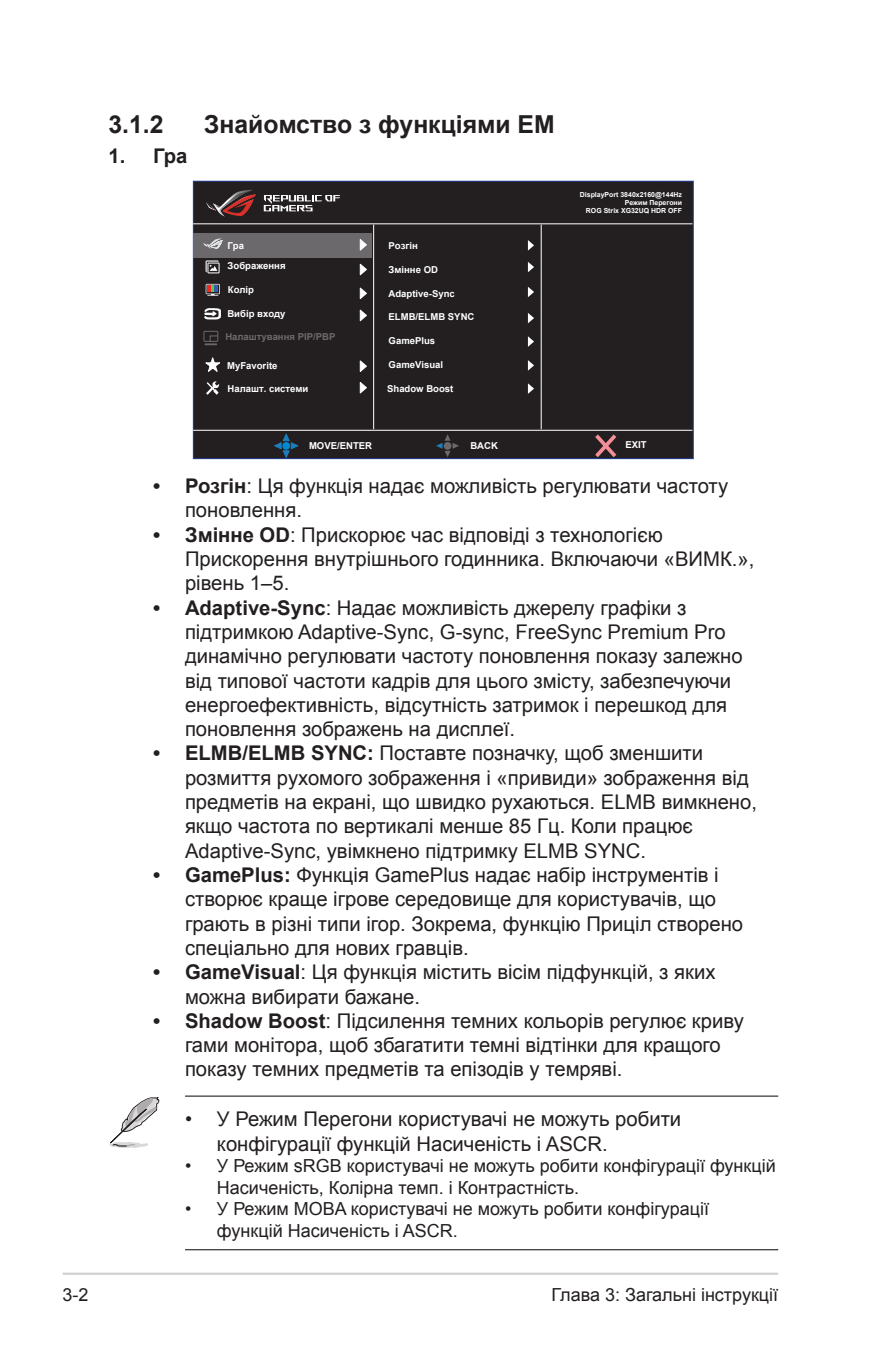
<style>
.page{position:relative;width:893px;height:1346px;background:#fff}
.page>*{position:absolute;margin:0;border:0;box-sizing:border-box;transform-origin:0 0}
.Heading_2{font:700 24.75px "Arial";color:#231f20}
.t1{font:20.25px/24.3px "Arial";color:#231f20}
.OSD_Item{font:700 20.25px "Arial";color:#231f20}
.t2{font:18px/21.6px "Arial";color:#231f20}
.t3{font:700 9.45px "Arial";color:#fff}
.t4{font:700 9.45px "Arial";color:#6c696d}
.t5{font:700 6.98px/8.3px "Arial";color:#fff;text-align:right}
.s1{font-weight:700}
</style>
<div class="page">
<hr style="left:63px;top:1272px;width:715px;height:3px;background:#d1d2d4">
<div style="left:193px;top:181px;width:500px;height:278px;background:#231f20"></div>
<div style="left:193px;top:181px;width:501px;height:278px;border:1px solid #224099"></div>
<hr style="left:193px;top:223px;width:499px;height:1px;background:#fff">
<hr style="left:193px;top:430px;width:499px;height:1px;background:#fff">
<hr style="left:373px;top:225px;width:1px;height:204px;background:#fff">
<hr style="left:541px;top:225px;width:1px;height:204px;background:#fff">
<svg style="left:595px;top:434px;width:21px;height:23px"></svg>
<div style="left:193px;top:233px;width:179px;height:25px;background:#6c696d"></div>
<svg style="left:206px;top:284px;width:14px;height:12px"></svg>
<div style="left:208px;top:263px;width:11px;height:10px;border:1px solid #fff"></div>
<svg style="left:206px;top:260px;width:13px;height:12px"></svg>
<svg style="left:206px;top:381px;width:13px;height:14px"></svg>
<svg style="left:205px;top:357px;width:15px;height:15px"></svg>
<svg style="left:274px;top:433px;width:24px;height:25px"></svg>
<div style="left:282px;top:442px;width:8px;height:8px;background:#0089cf;border-radius:50%"></div>
<svg style="left:436px;top:434px;width:23px;height:23px"></svg>
<div style="left:444px;top:442px;width:7px;height:8px;background:#6c696d;border-radius:50%"></div>
<svg style="left:204px;top:308px;width:17px;height:12px"></svg>
<svg style="left:264px;top:195px;width:76px;height:16px"></svg>
<svg style="left:206px;top:190px;width:50px;height:27px"></svg>
<svg style="left:360px;top:239px;width:7px;height:12px"></svg>
<svg style="left:360px;top:264px;width:7px;height:11px"></svg>
<svg style="left:360px;top:288px;width:7px;height:11px"></svg>
<svg style="left:360px;top:310px;width:7px;height:11px"></svg>
<svg style="left:528px;top:336px;width:6px;height:11px"></svg>
<svg style="left:528px;top:360px;width:6px;height:11px"></svg>
<svg style="left:528px;top:383px;width:6px;height:11px"></svg>
<svg style="left:528px;top:287px;width:6px;height:10px"></svg>
<svg style="left:528px;top:262px;width:6px;height:10px"></svg>
<svg style="left:528px;top:240px;width:6px;height:11px"></svg>
<svg style="left:528px;top:313px;width:6px;height:10px"></svg>
<svg style="left:360px;top:360px;width:7px;height:12px"></svg>
<svg style="left:360px;top:382px;width:7px;height:12px"></svg>
<svg style="left:204px;top:239px;width:19px;height:10px"></svg>
<div style="left:204px;top:331px;width:14px;height:11px;border:1px solid #6c696d"></div>
<svg style="left:205px;top:335px;width:13px;height:10px"></svg>
<hr style="left:185px;top:1095px;width:593px;height:1px;background:#231f20">
<hr style="left:185px;top:1249px;width:593px;height:1px;background:#231f20">
<svg style="left:109px;top:1097px;width:50px;height:51px"></svg>
<p class="Heading_2" style="left:108px;top:108px;width:57px">3.1.2</p>
<p class="Heading_2" style="left:204px;top:108px;width:352px">Знайомство з функціями ЕМ</p>
<p class="OSD_Item" style="left:108px;top:143px;width:81px">1. Гра</p>
<p class="t3" style="left:228px;top:239px;width:18px">Гра</p>
<p class="t3" style="left:228px;top:259px;width:59px">Зображення</p>
<p class="t3" style="left:227px;top:307px;width:60px">Вибір входу</p>
<p class="t3" style="left:228px;top:283px;width:28px">Колір</p>
<p class="t4" style="left:225px;top:330px;width:112px">Налаштування PIP/PBP</p>
<p class="t3" style="left:227px;top:359px;width:52px">MyFavorite</p>
<p class="t3" style="left:228px;top:382px;width:82px">Налашт. системи</p>
<p class="t3" style="left:388px;top:239px;width:31px">Розгін</p>
<p class="t3" style="left:389px;top:263px;width:51px">Змінне OD</p>
<p class="t3" style="left:389px;top:287px;width:68px">Adaptive-Sync</p>
<p class="t3" style="left:389px;top:310px;width:87px">ELMB/ELMB SYNC</p>
<p class="t3" style="left:389px;top:334px;width:48px">GamePlus</p>
<p class="t3" style="left:389px;top:358px;width:56px">GameVisual</p>
<p class="t3" style="left:387px;top:381px;width:68px">Shadow Boost</p>
<p class="t5" style="left:580px;top:190px;width:104px">DisplayPort 3840x2160@144Hz<br>Режим Перегони<br>ROG Strix XG32UQ HDR OFF</p>
<p class="t3" style="left:309px;top:439px;width:65px">MOVE/ENTER</p>
<p class="t3" style="left:470px;top:439px;width:29px">BACK</p>
<p class="t3" style="left:625px;top:438px;width:23px">EXIT</p>
<p class="t1" style="left:185px;top:474px;width:545px;text-indent:-32px"><span class="s1">• Розгін</span>: Ця функція надає можливість регулювати частоту поновлення.</p>
<p class="t1" style="left:185px;top:523px;width:571px;text-indent:-32px"><span class="s1">• Змінне OD</span>: Прискорює час відповіді з технологією<br>Прискорення внутрішнього годинника. Включаючи «ВИМК.», рівень 1–5.</p>
<p class="t1" style="left:185px;top:595px;width:559px;text-indent:-32px"><span class="s1">• Adaptive-Sync</span>: Надає можливість джерелу графіки з підтримкою Adaptive-Sync, G-sync, FreeSync Premium Pro динамічно регулювати частоту поновлення показу залежно від типової частоти кадрів для цього змісту, забезпечуючи енергоефективність, відсутність затримок і перешкод для поновлення зображень на дисплеї.</p>
<p class="t1" style="left:185px;top:741px;width:574px;text-indent:-32px"><span class="s1">• ELMB/ELMB SYNC:</span> Поставте позначку, щоб зменшити розмиття рухомого зображення і «привиди» зображення від предметів на екрані, що швидко рухаються. ELMB вимкнено, якщо частота по вертикалі менше 85 Гц. Коли працює Adaptive-Sync, увімкнено підтримку ELMB SYNC.</p>
<p class="t1" style="left:185px;top:863px;width:560px;text-indent:-32px"><span class="s1">• GamePlus:</span> Функція GamePlus надає набір інструментів і створює краще ігрове середовище для користувачів, що грають в різні типи ігор. Зокрема, функцію Приціл створено спеціально для нових гравців.</p>
<p class="t1" style="left:185px;top:960px;width:532px;text-indent:-32px"><span class="s1">• GameVisual</span>: Ця функція містить вісім підфункцій, з яких можна вибирати бажане.</p>
<p class="t1" style="left:185px;top:1009px;width:560px;text-indent:-32px"><span class="s1">• Shadow Boost</span>: Підсилення темних кольорів регулює криву гами монітора, щоб збагатити темні відтінки для кращого показу темних предметів та епізодів у темряві.</p>
<p class="t1" style="left:217px;top:1107px;width:466px;text-indent:-32px">• У Режим Перегони користувачі не можуть робити конфігурації функцій Насиченість і ASCR.</p>
<p class="t2" style="left:217px;top:1155px;width:560px;text-indent:-32px">• У Режим sRGB користувачі не можуть робити конфігурації функцій<br>Насиченість, Колірна темп. і Контрастність.</p>
<p class="t2" style="left:217px;top:1198px;width:494px;text-indent:-32px">• У Режим MOBA користувачі не можуть робити конфігурації функцій Насиченість і ASCR.</p>
<p class="t2" style="left:63px;top:1284px;width:28px">3-2</p>
<p class="t2" style="left:551px;top:1284px;width:228px">Глава 3: Загальні інструкції</p>
</div>
